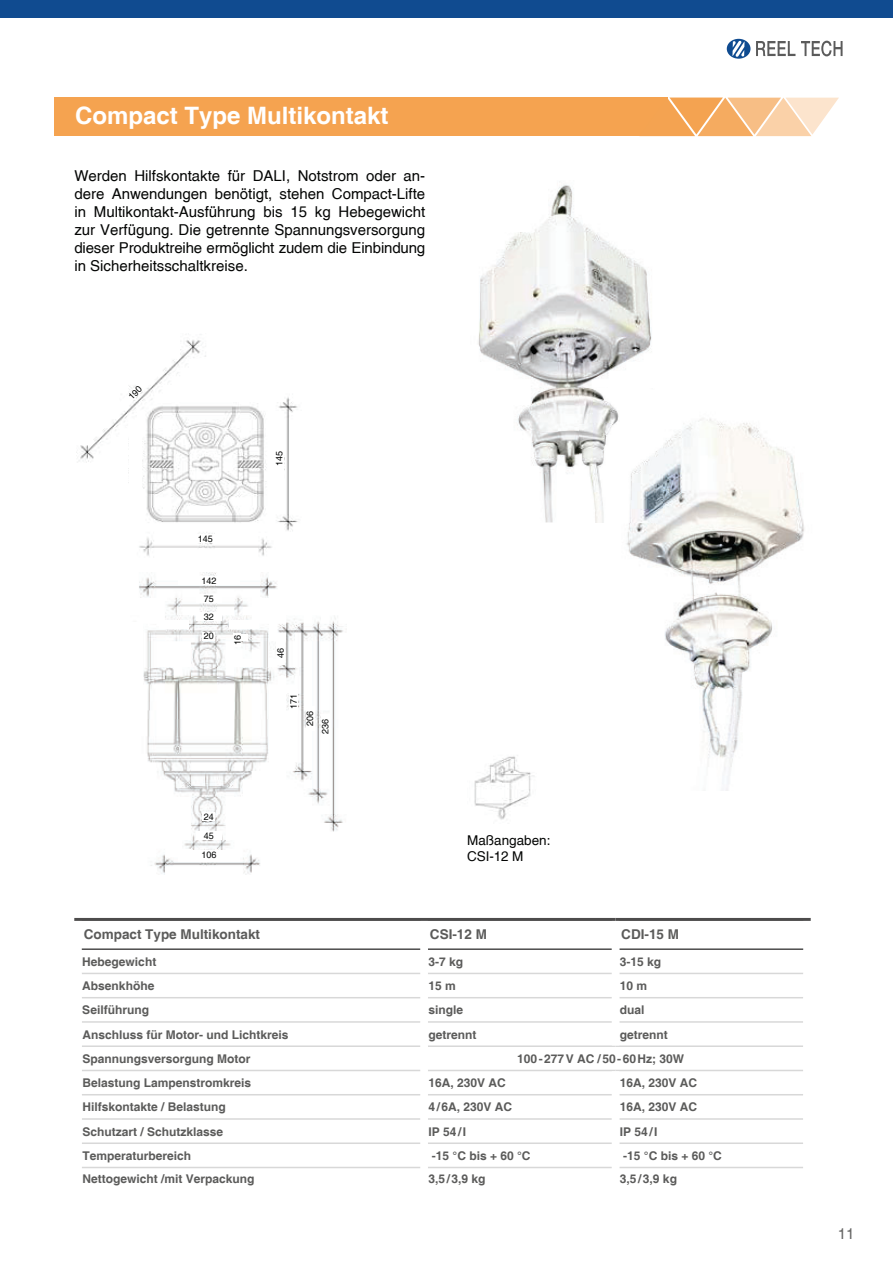
<style>
.page{position:relative;width:893px;height:1263px;background:#fff}
.page>*{position:absolute;margin:0;border:0;box-sizing:border-box;transform-origin:0 0}
.t1{font:700 24px "Helvetica";color:#fff}
.t2{font:15px/18px "Helvetica";color:#040504;text-align:justify}
.t3{font:15px "Helvetica";color:#686867}
.t4{font:700 13.5px "Helvetica";color:#5b5b5a}
.t5{font:13.5px/16.2px "Helvetica";color:#040504}
.t6{font:700 12px "Helvetica";color:#5b5b5a}
.t7{font:9px/17.7px "Helvetica";color:#040504}
</style>
<div class="page">
<div style="left:0;top:0;width:893px;height:17px;background:#104b90"></div>
<svg style="left:727px;top:39px;width:23px;height:20px"></svg>
<svg style="left:732px;top:41px;width:12px;height:16px"></svg>
<svg style="left:756px;top:41px;width:39px;height:15px"></svg>
<svg style="left:801px;top:41px;width:41px;height:15px"></svg>
<div style="left:54px;top:98px;width:613px;height:38px;background:#f5a350"></div>
<svg style="left:667px;top:98px;width:172px;height:38px;background:#f8c695"></svg>
<img style="left:139px;top:572px;width:204px;height:303px">
<hr style="left:82px;top:997px;width:338px;height:1px;background:#d8d8d8">
<hr style="left:428px;top:997px;width:184px;height:1px;background:#d8d8d8">
<hr style="left:619px;top:997px;width:184px;height:1px;background:#d8d8d8">
<hr style="left:82px;top:1021px;width:338px;height:2px;background:#d8d8d8">
<hr style="left:428px;top:1021px;width:184px;height:2px;background:#d8d8d8">
<hr style="left:619px;top:1021px;width:184px;height:2px;background:#d8d8d8">
<hr style="left:82px;top:1045px;width:338px;height:2px;background:#d8d8d8">
<hr style="left:428px;top:1045px;width:187px;height:2px;background:#d8d8d8">
<hr style="left:615px;top:1045px;width:188px;height:2px;background:#d8d8d8">
<hr style="left:82px;top:1070px;width:338px;height:1px;background:#d8d8d8">
<hr style="left:428px;top:1070px;width:187px;height:1px;background:#d8d8d8">
<hr style="left:615px;top:1070px;width:188px;height:1px;background:#d8d8d8">
<hr style="left:82px;top:1094px;width:338px;height:1px;background:#d8d8d8">
<hr style="left:428px;top:1094px;width:184px;height:1px;background:#d8d8d8">
<hr style="left:619px;top:1094px;width:184px;height:1px;background:#d8d8d8">
<hr style="left:82px;top:1118px;width:338px;height:2px;background:#d8d8d8">
<hr style="left:428px;top:1118px;width:184px;height:2px;background:#d8d8d8">
<hr style="left:619px;top:1118px;width:184px;height:2px;background:#d8d8d8">
<hr style="left:82px;top:1143px;width:338px;height:1px;background:#d8d8d8">
<hr style="left:428px;top:1143px;width:184px;height:1px;background:#d8d8d8">
<hr style="left:619px;top:1143px;width:184px;height:1px;background:#d8d8d8">
<hr style="left:82px;top:1167px;width:338px;height:1px;background:#d8d8d8">
<hr style="left:428px;top:1167px;width:184px;height:1px;background:#d8d8d8">
<hr style="left:619px;top:1167px;width:184px;height:1px;background:#d8d8d8">
<hr style="left:82px;top:973px;width:338px;height:1px;background:#d8d8d8">
<hr style="left:428px;top:973px;width:184px;height:1px;background:#d8d8d8">
<hr style="left:619px;top:973px;width:184px;height:1px;background:#d8d8d8">
<hr style="left:74px;top:918px;width:541px;height:3px;background:#4d4c4c">
<hr style="left:615px;top:918px;width:196px;height:3px;background:#4d4c4c">
<hr style="left:82px;top:948px;width:338px;height:2px;background:#4d4c4c">
<hr style="left:428px;top:948px;width:184px;height:2px;background:#4d4c4c">
<hr style="left:619px;top:948px;width:184px;height:2px;background:#4d4c4c">
<div style="left:178px;top:576px;width:62px;height:9px;background:#fff"></div>
<div style="left:178px;top:850px;width:62px;height:12px;background:#fff"></div>
<div style="left:196px;top:594px;width:26px;height:9px;background:#fff"></div>
<div style="left:196px;top:612px;width:26px;height:9px;background:#fff"></div>
<div style="left:196px;top:832px;width:26px;height:8px;background:#fff"></div>
<div style="left:203px;top:632px;width:12px;height:9px;background:#fff"></div>
<div style="left:203px;top:812px;width:12px;height:9px;background:#fff"></div>
<img style="left:79px;top:334px;width:219px;height:222px">
<img style="left:478px;top:185px;width:174px;height:337px">
<img style="left:595px;top:418px;width:209px;height:373px">
<img style="left:580px;top:388px;width:83px;height:134px">
<img style="left:474px;top:756px;width:60px;height:64px">
<div style="left:129px;top:427px;width:12px;height:62px;background:#fff"></div>
<div style="left:275px;top:427px;width:9px;height:62px;background:#fff"></div>
<div style="left:175px;top:535px;width:61px;height:8px;background:#fff"></div>
<div style="left:118px;top:622px;width:25px;height:72px;background:#fff"></div>
<div style="left:233px;top:633px;width:8px;height:13px;background:#fff"></div>
<div style="left:276px;top:640px;width:9px;height:25px;background:#fff"></div>
<div style="left:289px;top:689px;width:9px;height:24px;background:#fff"></div>
<div style="left:306px;top:707px;width:9px;height:24px;background:#fff"></div>
<div style="left:321px;top:714px;width:9px;height:25px;background:#fff"></div>
<div style="left:159px;top:620px;width:29px;height:8px;background:#fff"></div>
<div style="left:229px;top:620px;width:29px;height:8px;background:#fff"></div>
<div style="left:241px;top:634px;width:7px;height:7px;background:#fff"></div>
<svg style="left:110px;top:368px;width:50px;height:50px"></svg>
<h1 class="t1" style="left:75px;top:102px;width:315px">Compact Type Multikontakt</h1>
<p class="t2" style="left:74px;top:168px;width:352px">Werden Hilfskontakte für DALI, Notstrom oder an&shy;dere Anwendungen benötigt, stehen Compact-Lifte in Multikontakt-Ausführung bis 15 kg Hebegewicht zur Verfügung. Die getrennte Spannungsversorgung dieser Produktreihe ermöglicht zudem die Einbindung in Sicherheitsschaltkreise.</p>
<p class="t7" style="left:198px;top:530px;width:17px">145</p>
<p class="t7" style="left:201px;top:572px;width:17px">142</p>
<p class="t7" style="left:204px;top:590px;width:12px">75<br>32</p>
<p class="t7" style="left:204px;top:628px;width:12px">20</p>
<p class="t7" style="left:229px;top:645px;width:12px;rotate:-90deg">16</p>
<p class="t7" style="left:204px;top:808px;width:12px">24</p>
<p class="t7" style="left:204px;top:827px;width:12px">45</p>
<p class="t7" style="left:201px;top:846px;width:17px">106</p>
<p class="t7" style="left:271px;top:466px;width:17px;rotate:-90deg">145</p>
<p class="t7" style="left:272px;top:658px;width:12px;rotate:-90deg">46</p>
<p class="t7" style="left:285px;top:709px;width:17px;rotate:-90deg">171</p>
<p class="t7" style="left:303px;top:734px;width:24px;line-height:15.3px;text-indent:8px;rotate:-90deg">206<br>236</p>
<p class="t5" style="left:467px;top:832px;width:85px">Maßangaben:<br>CSI-12 M</p>
<p class="t4" style="left:84px;top:927px;width:178px">Compact Type Multikontakt</p>
<p class="t4" style="left:430px;top:927px;width:59px">CSI-12 M</p>
<p class="t4" style="left:621px;top:927px;width:59px">CDI-15 M</p>
<p class="t6" style="left:82px;top:955px;width:76px">Hebegewicht</p>
<p class="t6" style="left:428px;top:955px;width:36px">3-7 kg</p>
<p class="t6" style="left:620px;top:955px;width:43px">3-15 kg</p>
<p class="t6" style="left:82px;top:979px;width:74px">Absenkhöhe</p>
<p class="t6" style="left:428px;top:979px;width:29px">15 m</p>
<p class="t6" style="left:620px;top:979px;width:29px">10 m</p>
<p class="t6" style="left:82px;top:1003px;width:68px">Seilführung</p>
<p class="t6" style="left:428px;top:1003px;width:36px">single</p>
<p class="t6" style="left:620px;top:1003px;width:26px">dual</p>
<p class="t6" style="left:82px;top:1027px;width:208px">Anschluss für Motor- und Lichtkreis</p>
<p class="t6" style="left:428px;top:1027px;width:50px">getrennt</p>
<p class="t6" style="left:620px;top:1027px;width:49px">getrennt</p>
<p class="t6" style="left:82px;top:1052px;width:170px">Spannungsversorgung Motor</p>
<p class="t6" style="left:517px;top:1052px;width:168px">100-277V AC /50-60Hz; 30W</p>
<p class="t6" style="left:82px;top:1076px;width:170px">Belastung Lampenstromkreis</p>
<p class="t6" style="left:428px;top:1076px;width:79px">16A, 230V AC</p>
<p class="t6" style="left:620px;top:1076px;width:79px">16A, 230V AC</p>
<p class="t6" style="left:82px;top:1100px;width:145px">Hilfskontakte / Belastung</p>
<p class="t6" style="left:428px;top:1100px;width:85px">4/6A, 230V AC</p>
<p class="t6" style="left:620px;top:1100px;width:79px">16A, 230V AC</p>
<p class="t6" style="left:82px;top:1125px;width:142px">Schutzart / Schutzklasse</p>
<p class="t6" style="left:428px;top:1125px;width:39px">IP 54/I</p>
<p class="t6" style="left:620px;top:1125px;width:39px">IP 54/I</p>
<p class="t6" style="left:82px;top:1149px;width:110px">Temperaturbereich</p>
<p class="t6" style="left:432px;top:1149px;width:100px">-15 °C bis + 60 °C</p>
<p class="t6" style="left:623px;top:1149px;width:100px">-15 °C bis + 60 °C</p>
<p class="t6" style="left:82px;top:1172px;width:174px">Nettogewicht /mit Verpackung</p>
<p class="t6" style="left:428px;top:1172px;width:59px">3,5/3,9 kg</p>
<p class="t6" style="left:620px;top:1172px;width:59px">3,5/3,9 kg</p>
<p class="t3" style="left:838px;top:1227px;width:18px">11</p>
</div>
